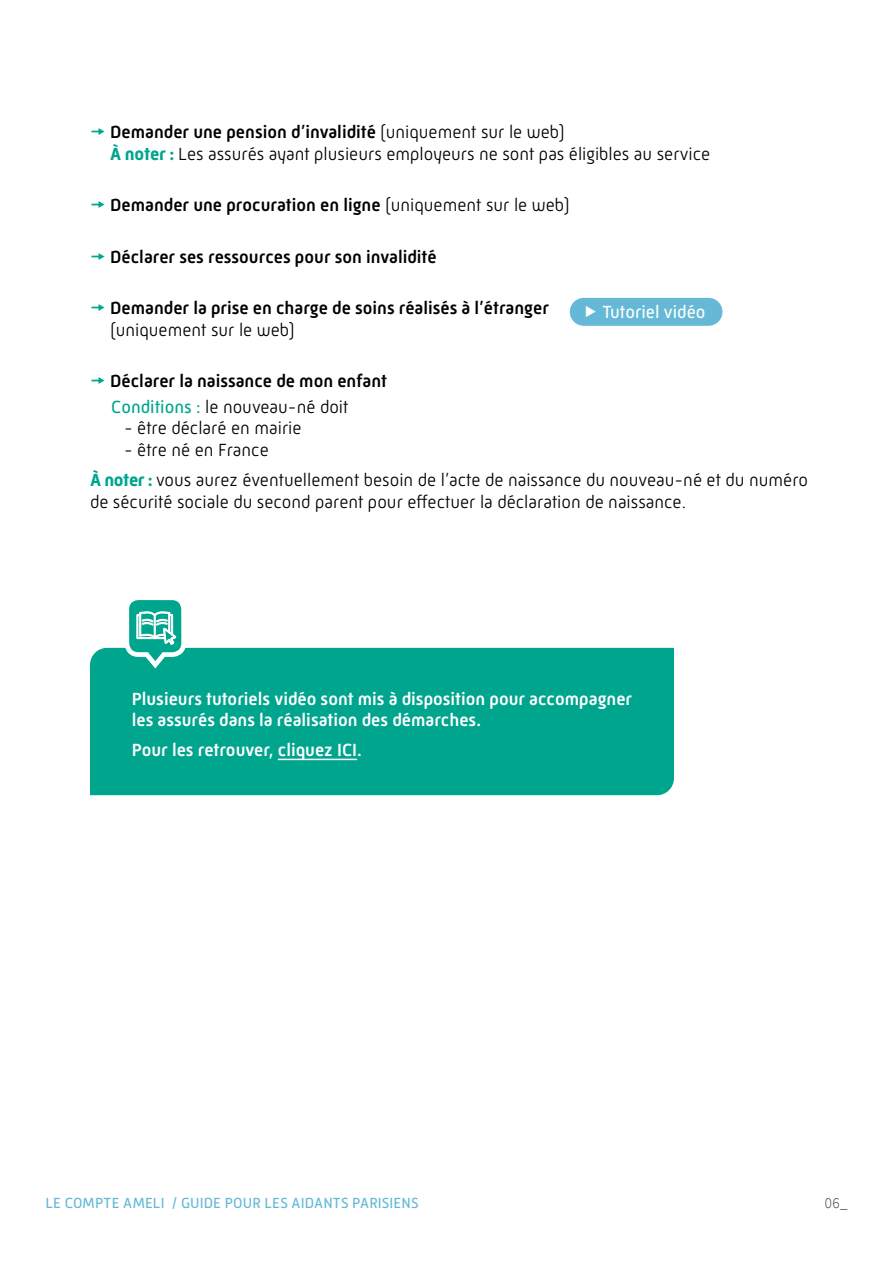
<style>
.page{position:relative;width:893px;height:1263px;background:#fff}
.page>*{position:absolute;margin:0;border:0;box-sizing:border-box;transform-origin:0 0}
.t1{font:300 18px/21.6px "Mic 32 New";color:#000}
.t2{font:500 18px/25.8px "Mic 32 New";color:#000}
.t3{font:500 18px/21.6px "Mic 32 New";color:#fff}
.t4{font:18px "Mic 32 New";color:#fff}
.t5{font:15px "Mic 32 New";letter-spacing:.01em;color:#65b9d7}
.t6{font:300 15px "Source Sans Pro";color:#3c3c3b}
.s1{font-weight:500}
.s2{font-weight:700;color:#00a58d}
.s3{font-weight:300}
.s4{font-weight:400;color:#00a58d}
</style>
<div class="page">
<div style="left:90px;top:648px;width:584px;height:147px;background:#00a58d"></div>
<hr style="left:278px;top:759px;width:79px;height:1px;background:#fff">
<div style="left:570px;top:298px;width:152px;height:28px;background:#65b9d7;border-radius:14px"></div>
<svg style="left:122px;top:600px;width:66px;height:72px"></svg>
<p class="t1" style="left:110px;top:121px;width:602px"><span class="s1">Demander une pension d’invalidité</span> (uniquement sur le web)<br><span class="s2">À noter :</span> Les assurés ayant plusieurs employeurs ne sont pas éligibles au service</p>
<p class="t2" style="left:110px;top:192px;width:461px">Demander une procuration en ligne <span class="s3">(uniquement sur le web)</span></p>
<p class="t2" style="left:110px;top:244px;width:328px">Déclarer ses ressources pour son invalidité</p>
<p class="t2" style="left:110px;top:295px;width:440px">Demander la prise en charge de soins réalisés à l’étranger</p>
<p class="t1" style="left:110px;top:319px;width:186px">(uniquement sur le web)</p>
<p class="t2" style="left:110px;top:368px;width:278px">Déclarer la naissance de mon enfant<br><span class="s4">Conditions :</span> <span class="s3">le nouveau-né doit</span></p>
<p class="t1" style="left:124px;top:417px;width:179px">- être déclaré en mairie</p>
<p class="t1" style="left:90px;top:435px;width:720px;line-height:30.2px;text-indent:34px">- être né en France<br><span class="s2">À noter :</span> vous aurez éventuellement besoin de l’acte de naissance du nouveau-né et du numéro</p>
<p class="t1" style="left:90px;top:491px;width:598px">de sécurité sociale du second parent pour effectuer la déclaration de naissance.</p>
<p class="t4" style="left:602px;top:302px;width:104px">Tutoriel vidéo</p>
<p class="t3" style="left:132px;top:688px;width:502px">Plusieurs tutoriels vidéo sont mis à disposition pour accompagner les assurés dans la réalisation des démarches.</p>
<p class="t3" style="left:132px;top:739px;width:232px">Pour les retrouver, cliquez ICI.</p>
<p class="t5" style="left:45px;top:1194px;width:375px">LE COMPTE AMELI / GUIDE POUR LES AIDANTS PARISIENS</p>
<p class="t6" style="left:825px;top:1194px;width:24px">06_</p>
</div>
